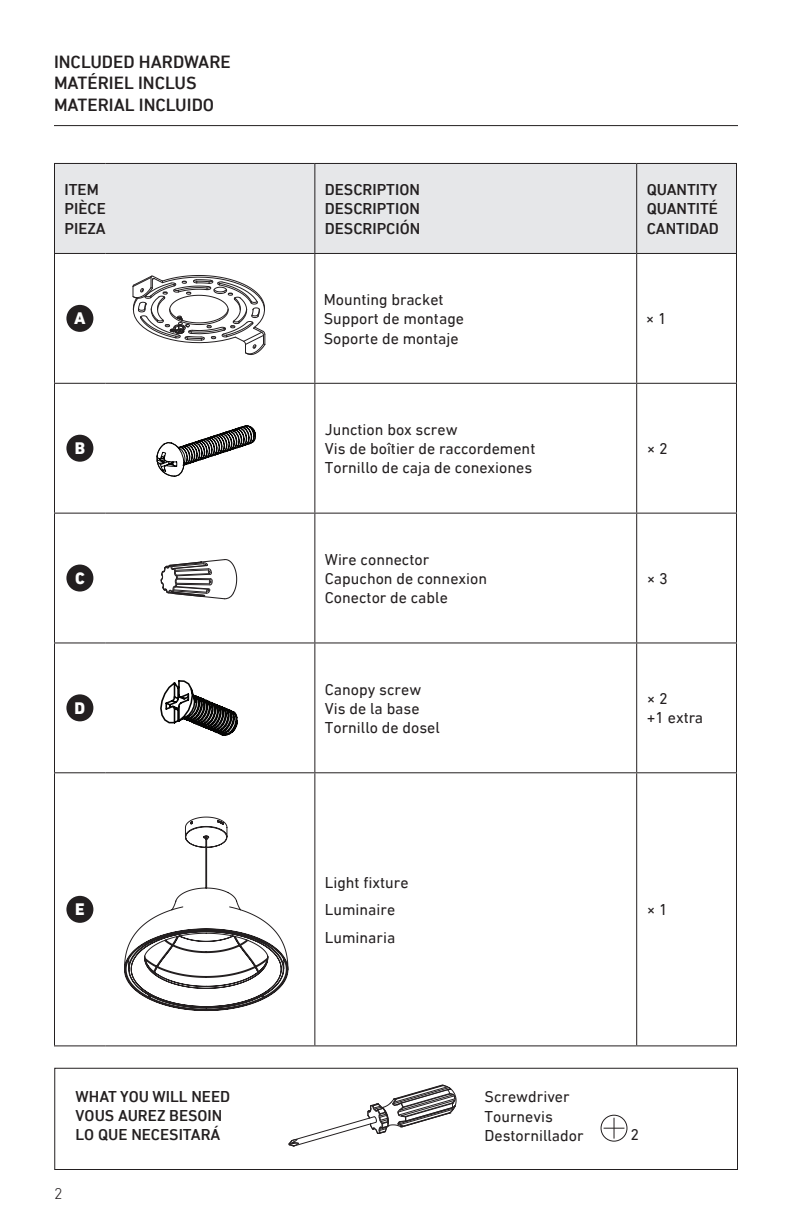
<style>
.page{position:relative;width:792px;height:1224px;background:#fff}
.page>*{position:absolute;margin:0;border:0;box-sizing:border-box;transform-origin:0 0}
.t1{font:500 18px/21.6px "DIN Next LT Pro";color:#231f20}
.t2{font:800 17px "DIN Next LT Pro";color:#fff}
.t3{font:16px/19.2px "DIN Next LT Pro";color:#231f20}
.t4{font:500 16px/19.2px "DIN Next LT Pro";color:#231f20}
.t5{font:300 16px "DIN Next LT Pro";color:#231f20}
</style>
<div class="page">
<svg style="left:157px;top:425px;width:99px;height:52px"></svg>
<svg style="left:160px;top:680px;width:78px;height:56px"></svg>
<div style="left:55px;top:164px;width:681px;height:89px;background:#e6e7e9"></div>
<hr style="left:314px;top:164px;width:1px;height:89px;background:#231f20">
<hr style="left:636px;top:164px;width:1px;height:89px;background:#231f20">
<hr style="left:54px;top:253px;width:51px;height:1px;background:#231f20">
<hr style="left:105px;top:253px;width:210px;height:1px;background:#231f20">
<hr style="left:315px;top:253px;width:322px;height:1px;background:#231f20">
<hr style="left:314px;top:254px;width:1px;height:129px;background:#231f20">
<hr style="left:637px;top:253px;width:100px;height:1px;background:#231f20">
<hr style="left:636px;top:254px;width:1px;height:129px;background:#231f20">
<hr style="left:54px;top:383px;width:51px;height:1px;background:#231f20">
<hr style="left:105px;top:383px;width:210px;height:1px;background:#231f20">
<hr style="left:315px;top:383px;width:322px;height:1px;background:#231f20">
<hr style="left:314px;top:384px;width:1px;height:129px;background:#231f20">
<hr style="left:637px;top:383px;width:100px;height:1px;background:#231f20">
<hr style="left:636px;top:384px;width:1px;height:129px;background:#231f20">
<hr style="left:54px;top:513px;width:51px;height:1px;background:#231f20">
<hr style="left:105px;top:513px;width:210px;height:1px;background:#231f20">
<hr style="left:315px;top:513px;width:322px;height:1px;background:#231f20">
<hr style="left:314px;top:514px;width:1px;height:128px;background:#231f20">
<hr style="left:637px;top:513px;width:100px;height:1px;background:#231f20">
<hr style="left:636px;top:514px;width:1px;height:128px;background:#231f20">
<hr style="left:54px;top:642px;width:51px;height:1px;background:#231f20">
<hr style="left:105px;top:642px;width:210px;height:1px;background:#231f20">
<hr style="left:315px;top:642px;width:322px;height:1px;background:#231f20">
<hr style="left:314px;top:643px;width:1px;height:129px;background:#231f20">
<hr style="left:637px;top:642px;width:100px;height:1px;background:#231f20">
<hr style="left:636px;top:643px;width:1px;height:129px;background:#231f20">
<hr style="left:54px;top:772px;width:51px;height:1px;background:#231f20">
<hr style="left:105px;top:772px;width:210px;height:1px;background:#231f20">
<hr style="left:315px;top:772px;width:322px;height:1px;background:#231f20">
<hr style="left:314px;top:773px;width:1px;height:272px;background:#231f20">
<hr style="left:637px;top:772px;width:100px;height:1px;background:#231f20">
<hr style="left:636px;top:773px;width:1px;height:272px;background:#231f20">
<hr style="left:54px;top:1045px;width:51px;height:1px;background:#231f20">
<hr style="left:105px;top:1045px;width:210px;height:1px;background:#231f20">
<hr style="left:315px;top:1045px;width:322px;height:1px;background:#231f20">
<hr style="left:637px;top:1045px;width:100px;height:1px;background:#231f20">
<hr style="left:54px;top:163px;width:51px;height:1px;background:#231f20">
<hr style="left:54px;top:164px;width:1px;height:89px;background:#231f20">
<hr style="left:105px;top:163px;width:210px;height:1px;background:#231f20">
<hr style="left:315px;top:163px;width:322px;height:1px;background:#231f20">
<hr style="left:637px;top:163px;width:100px;height:1px;background:#231f20">
<hr style="left:736px;top:164px;width:1px;height:89px;background:#231f20">
<hr style="left:54px;top:254px;width:1px;height:129px;background:#231f20">
<hr style="left:736px;top:254px;width:1px;height:129px;background:#231f20">
<hr style="left:54px;top:384px;width:1px;height:129px;background:#231f20">
<hr style="left:736px;top:384px;width:1px;height:129px;background:#231f20">
<hr style="left:54px;top:514px;width:1px;height:128px;background:#231f20">
<hr style="left:736px;top:514px;width:1px;height:128px;background:#231f20">
<hr style="left:54px;top:643px;width:1px;height:129px;background:#231f20">
<hr style="left:736px;top:643px;width:1px;height:129px;background:#231f20">
<hr style="left:54px;top:773px;width:1px;height:272px;background:#231f20">
<hr style="left:736px;top:773px;width:1px;height:272px;background:#231f20">
<div style="left:66px;top:305px;width:27px;height:27px;background:#231f20;border-radius:50%"></div>
<div style="left:66px;top:435px;width:27px;height:27px;background:#231f20;border-radius:50%"></div>
<div style="left:66px;top:565px;width:27px;height:27px;background:#231f20;border-radius:50%"></div>
<div style="left:66px;top:694px;width:27px;height:27px;background:#231f20;border-radius:50%"></div>
<div style="left:66px;top:896px;width:27px;height:27px;background:#231f20;border-radius:50%"></div>
<hr style="left:54px;top:125px;width:684px;height:1px;background:#231f20">
<svg style="left:288px;top:1085px;width:169px;height:62px"></svg>
<div style="left:601px;top:1115px;width:26px;height:27px;border:1px solid #231f20;border-radius:50%"></div>
<svg style="left:604px;top:1118px;width:20px;height:21px"></svg>
<div style="left:54px;top:1068px;width:684px;height:102px;border:1px solid #231f20"></div>
<svg style="left:133px;top:275px;width:133px;height:80px"></svg>
<svg style="left:160px;top:559px;width:78px;height:41px"></svg>
<svg style="left:124px;top:817px;width:164px;height:194px"></svg>
<p class="t1" style="left:54px;top:50px;width:178px">INCLUDED HARDWARE<br>MATÉRIEL INCLUS<br>MATERIAL INCLUIDO</p>
<p class="t4" style="left:64px;top:180px;width:43px">ITEM<br>PIÈCE<br>PIEZA</p>
<p class="t4" style="left:325px;top:180px;width:97px;text-align:justify">DESCRIPTION DESCRIPTION DESCRIPCIÓN</p>
<p class="t4" style="left:647px;top:180px;width:74px;text-align:justify">QUANTITY QUANTITÉ CANTIDAD</p>
<p class="t2" style="left:74px;top:308px;width:13px">A</p>
<p class="t2" style="left:75px;top:438px;width:12px">B</p>
<p class="t2" style="left:75px;top:568px;width:11px">C</p>
<p class="t2" style="left:75px;top:698px;width:12px">D</p>
<p class="t2" style="left:75px;top:899px;width:11px">E</p>
<p class="t4" style="left:76px;top:1087px;width:156px">WHAT YOU WILL NEED<br>VOUS AUREZ BESOIN<br>LO QUE NECESITARÁ</p>
<p class="t5" style="left:54px;top:1184px;width:10px">2</p>
<p class="t3" style="left:324px;top:290px;width:142px">Mounting bracket<br>Support de montage<br>Soporte de montaje</p>
<p class="t3" style="left:325px;top:420px;width:212px">Junction box screw<br>Vis de boîtier de raccordement<br>Tornillo de caja de conexiones</p>
<p class="t3" style="left:325px;top:550px;width:164px">Wire connector<br>Capuchon de connexion<br>Conector de cable</p>
<p class="t3" style="left:646px;top:309px;width:23px">× 1</p>
<p class="t3" style="left:647px;top:439px;width:23px">× 2</p>
<p class="t3" style="left:647px;top:569px;width:23px">× 3</p>
<p class="t3" style="left:325px;top:679px;width:116px">Canopy screw<br>Vis de la base<br>Tornillo de dosel</p>
<p class="t3" style="left:647px;top:689px;width:58px">× 2<br>+1 extra</p>
<p class="t3" style="left:325px;top:869px;width:85px;line-height:27.2px">Light fixture<br>Luminaire<br>Luminaria</p>
<p class="t3" style="left:647px;top:900px;width:23px">× 1</p>
<p class="t3" style="left:485px;top:1087px;width:101px">Screwdriver<br>Tournevis<br>Destornillador</p>
<p class="t3" style="left:630px;top:1124px;width:10px">2</p>
</div>
